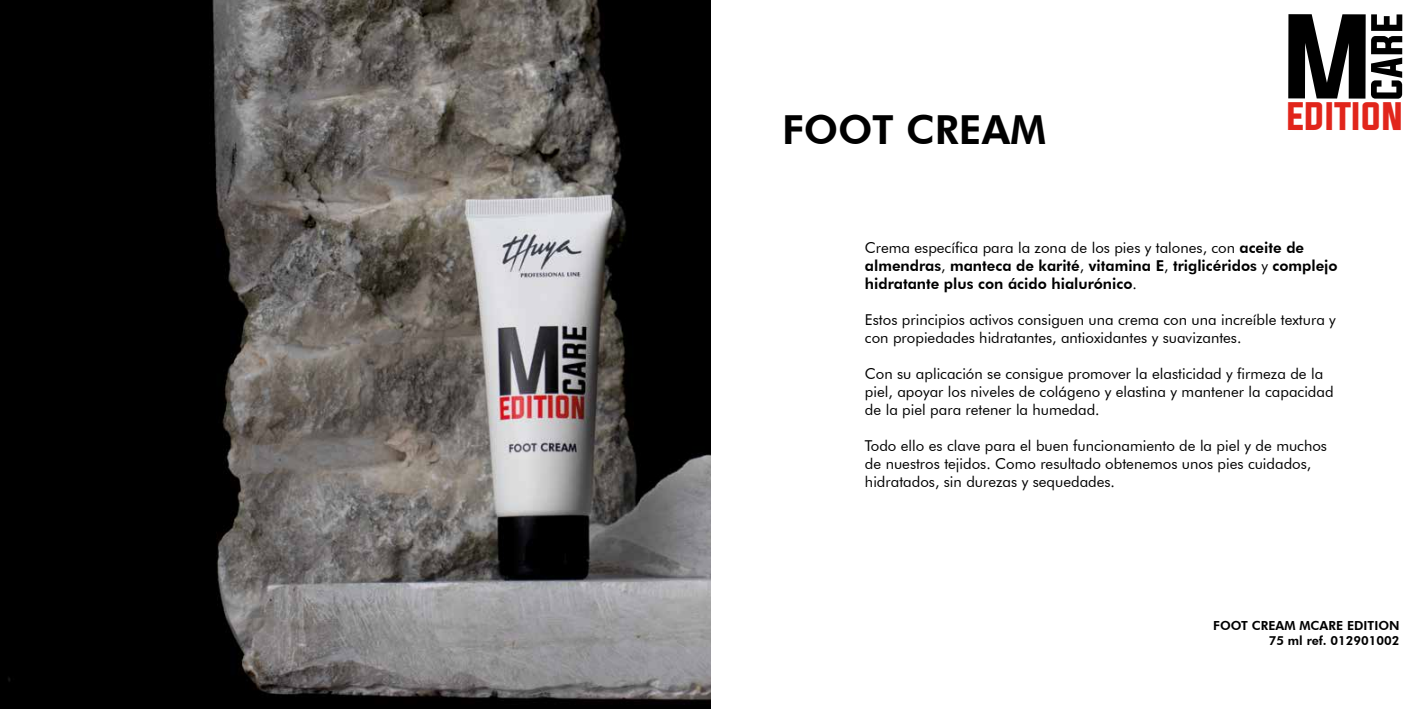
<style>
.page{position:relative;width:1418px;height:709px;background:#fff}
.page>*{position:absolute;margin:0;border:0;box-sizing:border-box;transform-origin:0 0}
.t1{font:800 40px "Futura BT";color:#000}
.t2{font:33.75px "Evogria";letter-spacing:-.005em;color:#e1251b}
.t3{font:15px/18px "Futura BT";color:#000}
.t4{font:800 15px/18px "Futura BT";color:#000}
.t5{font:800 12.5px/15px "Futura BT";color:#000;text-align:right}
.s1{font-weight:400}
</style>
<div class="page">
<svg style="left:1288px;top:14px;width:114px;height:85px"></svg>
<img style="left:0;top:0;width:710px;height:709px">
<h1 class="t1" style="left:782px;top:105px;width:265px">FOOT CREAM</h1>
<h2 class="t2" style="left:1286px;top:93px;width:119px">EDITION</h2>
<p class="t4" style="left:865px;top:239px;width:474px"><span class="s1">Crema específica para la zona de los pies y talones, con</span> aceite de almendras<span class="s1">,</span> manteca de karité<span class="s1">,</span> vitamina E<span class="s1">,</span> triglicéridos <span class="s1">y</span> complejo hidratante plus con ácido hialurónico<span class="s1">.</span></p>
<p class="t3" style="left:865px;top:311px;width:472px">Estos principios activos consiguen una crema con una increíble textura y con propiedades hidratantes, antioxidantes y suavizantes.</p>
<p class="t3" style="left:865px;top:365px;width:470px">Con su aplicación se consigue promover la elasticidad y firmeza de la piel, apoyar los niveles de colágeno y elastina y mantener la capacidad de la piel para retener la humedad.</p>
<p class="t3" style="left:865px;top:437px;width:463px">Todo ello es clave para el buen funcionamiento de la piel y de muchos de nuestros tejidos. Como resultado obtenemos unos pies cuidados, hidratados, sin durezas y sequedades.</p>
<p class="t5" style="left:1213px;top:618px;width:188px">FOOT CREAM MCARE EDITION<br>75 ml ref. 012901002</p>
</div>
